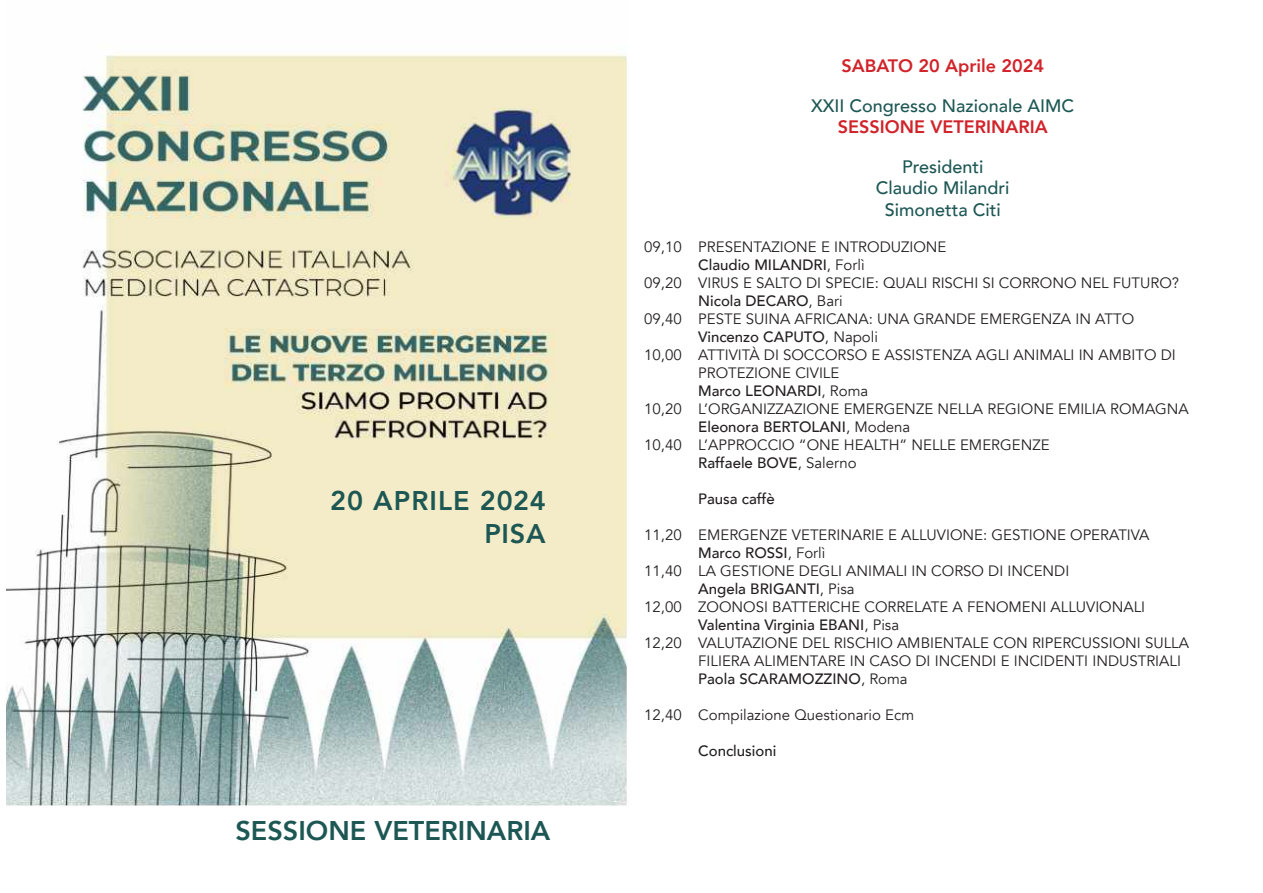
<style>
.page{position:relative;width:1263px;height:893px;background:#fff}
.page>*{position:absolute;margin:0;border:0;box-sizing:border-box;transform-origin:0 0}
.t1{font:800 27px "Avenir";color:#1d5754}
.t2{font:800 27px/32.4px "Avenir";letter-spacing:.03em;color:#1d5754;text-align:right}
.t3{font:500 18px/21.6px "Avenir";color:#1d5754;text-align:center}
.t4{font:800 18px "Avenir";color:#d1232a}
.t5{font:15px "Avenir";color:#231f20}
.t6{font:500 15px "Avenir";color:#231f20}
.s1{font-weight:400}
</style>
<div class="page">
<img style="left:7px;top:54px;width:620px;height:752px">
<h1 class="t2" style="left:330px;top:485px;width:217px">20 APRILE 2024<br>PISA</h1>
<h1 class="t1" style="left:235px;top:809px;width:316px">SESSIONE VETERINARIA</h1>
<p class="t4" style="left:841px;top:52px;width:204px">SABATO 20 Aprile 2024</p>
<p class="t3" style="left:811px;top:94px;width:265px">XXII Congresso Nazionale AIMC</p>
<p class="t4" style="left:838px;top:113px;width:211px">SESSIONE VETERINARIA</p>
<p class="t3" style="left:876px;top:155px;width:135px">Presidenti<br>Claudio Milandri<br>Simonetta Citi</p>
<p class="t5" style="left:644px;top:238px;width:304px">09,10 PRESENTAZIONE E INTRODUZIONE</p>
<p class="t6" style="left:698px;top:252px;width:168px">Claudio MILANDRI<span class="s1">, Forlì</span></p>
<p class="t5" style="left:644px;top:274px;width:536px">09,20 VIRUS E SALTO DI SPECIE: QUALI RISCHI SI CORRONO NEL FUTURO?</p>
<p class="t6" style="left:698px;top:288px;width:146px">Nicola DECARO<span class="s1">, Bari</span></p>
<p class="t5" style="left:644px;top:310px;width:491px">09,40 PESTE SUINA AFRICANA: UNA GRANDE EMERGENZA IN ATTO</p>
<p class="t6" style="left:698px;top:324px;width:181px">Vincenzo CAPUTO<span class="s1">, Napoli</span></p>
<p class="t5" style="left:644px;top:346px;width:533px">10,00 ATTIVITÀ DI SOCCORSO E ASSISTENZA AGLI ANIMALI IN AMBITO DI</p>
<p class="t5" style="left:698px;top:364px;width:143px">PROTEZIONE CIVILE</p>
<p class="t6" style="left:698px;top:378px;width:172px">Marco LEONARDI<span class="s1">, Roma</span></p>
<p class="t5" style="left:644px;top:400px;width:546px">10,20 L’ORGANIZZAZIONE EMERGENZE NELLA REGIONE EMILIA ROMAGNA</p>
<p class="t6" style="left:698px;top:414px;width:214px">Eleonora BERTOLANI<span class="s1">, Modena</span></p>
<p class="t5" style="left:644px;top:436px;width:407px">10,40 L’APPROCCIO “ONE HEALTH” NELLE EMERGENZE</p>
<p class="t6" style="left:698px;top:450px;width:160px">Raffaele BOVE<span class="s1">, Salerno</span></p>
<p class="t6" style="left:698px;top:486px;width:78px">Pausa caffè</p>
<p class="t5" style="left:644px;top:526px;width:507px">11,20 EMERGENZE VETERINARIE E ALLUVIONE: GESTIONE OPERATIVA</p>
<p class="t6" style="left:698px;top:540px;width:129px">Marco ROSSI<span class="s1">, Forlì</span></p>
<p class="t5" style="left:644px;top:562px;width:427px">11,40 LA GESTIONE DEGLI ANIMALI IN CORSO DI INCENDI</p>
<p class="t6" style="left:698px;top:576px;width:158px">Angela BRIGANTI<span class="s1">, Pisa</span></p>
<p class="t5" style="left:644px;top:598px;width:502px">12,00 ZOONOSI BATTERICHE CORRELATE A FENOMENI ALLUVIONALI</p>
<p class="t6" style="left:698px;top:612px;width:202px">Valentina Virginia EBANI<span class="s1">, Pisa</span></p>
<p class="t5" style="left:644px;top:634px;width:546px">12,20 VALUTAZIONE DEL RISCHIO AMBIENTALE CON RIPERCUSSIONI SULLA</p>
<p class="t5" style="left:698px;top:652px;width:484px">FILIERA ALIMENTARE IN CASO DI INCENDI E INCIDENTI INDUSTRIALI</p>
<p class="t6" style="left:698px;top:666px;width:211px">Paola SCARAMOZZINO<span class="s1">, Roma</span></p>
<p class="t5" style="left:644px;top:706px;width:271px">12,40 Compilazione Questionario Ecm</p>
<p class="t6" style="left:698px;top:738px;width:80px">Conclusioni</p>
</div>
